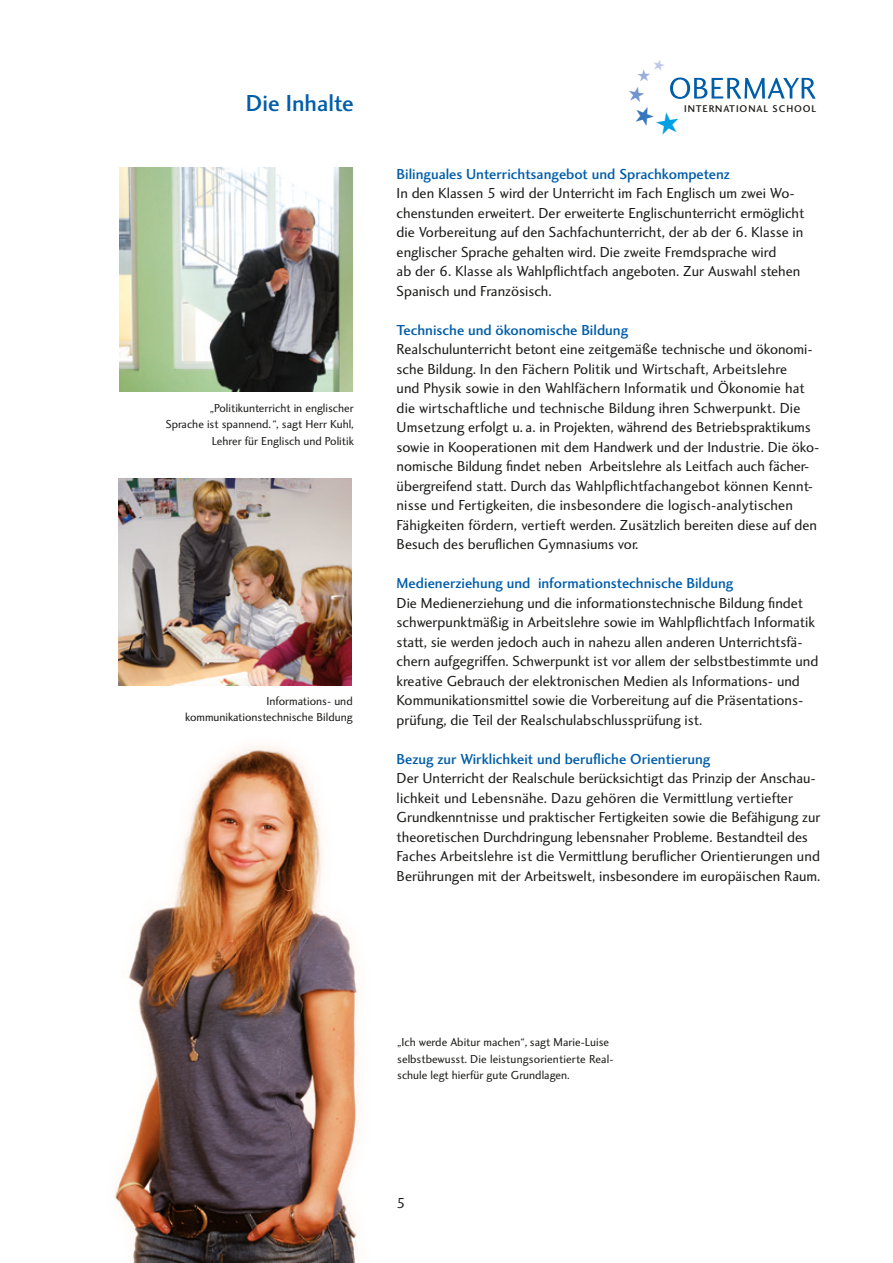
<style>
.page{position:relative;width:893px;height:1263px;background:#fff}
.page>*{position:absolute;margin:0;border:0;box-sizing:border-box;transform-origin:0 0}
.t1{font:500 24px "Charlotte Sans";color:#005da9}
.t2{font:15px/19.5px "Charlotte Sans";color:#1d1d1b}
.t3{font:500 15px "Charlotte Sans";color:#005da9}
.t4{font:12px/16.5px "Charlotte Sans";color:#1d1d1b;text-align:right}
.t5{font:500 10.05px "Charlotte Sans";letter-spacing:.09em;color:#1d1d1b}
</style>
<div class="page">
<img style="left:115px;top:745px;width:244px;height:518px">
<img style="left:119px;top:168px;width:234px;height:224px">
<img style="left:118px;top:479px;width:234px;height:206px">
<svg style="left:670px;top:77px;width:146px;height:22px"></svg>
<h1 class="t1" style="left:246px;top:90px;width:109px">Die Inhalte</h1>
<p class="t4" style="left:166px;top:400px;width:190px">„Politikunterricht in englischer<br>Sprache ist spannend. “, sagt Herr Kuhl,<br>Lehrer für Englisch und Politik</p>
<p class="t4" style="left:185px;top:693px;width:169px">Informations- und kommunikationstechnische Bildung</p>
<p class="t5" style="left:684px;top:103px;width:134px">INTERNATIONAL SCHOOL</p>
<p class="t3" style="left:397px;top:165px;width:335px">Bilinguales Unterrichtsangebot und Sprachkompetenz</p>
<p class="t2" style="left:397px;top:184px;width:409px">In den Klassen 5 wird der Unterricht im Fach Englisch um zwei Wo&shy;chenstunden erweitert. Der erweiterte Englischunterricht ermöglicht die Vorbereitung auf den Sachfachunterricht, der ab der 6. Klasse in englischer Sprache gehalten wird. Die zweite Fremdsprache wird<br>ab der 6. Klasse als Wahlpflichtfach angeboten. Zur Auswahl stehen Spanisch und Französisch.</p>
<p class="t3" style="left:397px;top:321px;width:233px">Technische und ökonomische Bildung</p>
<p class="t2" style="left:397px;top:340px;width:424px">Realschulunterricht betont eine zeitgemäße technische und ökonomi&shy;sche Bildung. In den Fächern Politik und Wirtschaft, Arbeitslehre<br>und Physik sowie in den Wahlfächern Informatik und Ökonomie hat die wirtschaftliche und technische Bildung ihren Schwerpunkt. Die Umsetzung erfolgt u. a. in Projekten, während des Betriebspraktikums sowie in Kooperationen mit dem Handwerk und der Industrie. Die öko&shy;nomische Bildung findet neben Arbeitslehre als Leitfach auch fächer&shy;übergreifend statt. Durch das Wahlpflichtfachangebot können Kennt&shy;nisse und Fertigkeiten, die insbesondere die logisch-analytischen Fähigkeiten fördern, vertieft werden. Zusätzlich bereiten diese auf den Besuch des beruflichen Gymnasiums vor.</p>
<p class="t3" style="left:397px;top:575px;width:338px">Medienerziehung und informationstechnische Bildung</p>
<p class="t2" style="left:397px;top:593px;width:423px">Die Medienerziehung und die informationstechnische Bildung findet schwerpunktmäßig in Arbeitslehre sowie im Wahlpflichtfach Informatik statt, sie werden jedoch auch in nahezu allen anderen Unterrichtsfä&shy;chern aufgegriffen. Schwerpunkt ist vor allem der selbstbestimmte und kreative Gebrauch der elektronischen Medien als Informations- und Kommunikationsmittel sowie die Vorbereitung auf die Präsentations&shy;prüfung, die Teil der Realschulabschlussprüfung ist.</p>
<p class="t3" style="left:397px;top:750px;width:315px">Bezug zur Wirklichkeit und berufliche Orientierung</p>
<p class="t2" style="left:397px;top:769px;width:425px">Der Unterricht der Realschule berücksichtigt das Prinzip der Anschau&shy;lichkeit und Lebensnähe. Dazu gehören die Vermittlung vertiefter Grundkenntnisse und praktischer Fertigkeiten sowie die Befähigung zur theoretischen Durchdringung lebensnaher Probleme. Bestandteil des Faches Arbeitslehre ist die Vermittlung beruflicher Orientierungen und Berührungen mit der Arbeitswelt, insbesondere im europäischen Raum.</p>
<p class="t4" style="left:397px;top:1034px;width:218px;text-align:left">„Ich werde Abitur machen“, sagt Marie-Luise selbstbewusst. Die leistungsorientierte Real&shy;schule legt hierfür gute Grundlagen.</p>
<p class="t2" style="left:397px;top:1193px;width:11px">5</p>
</div>
